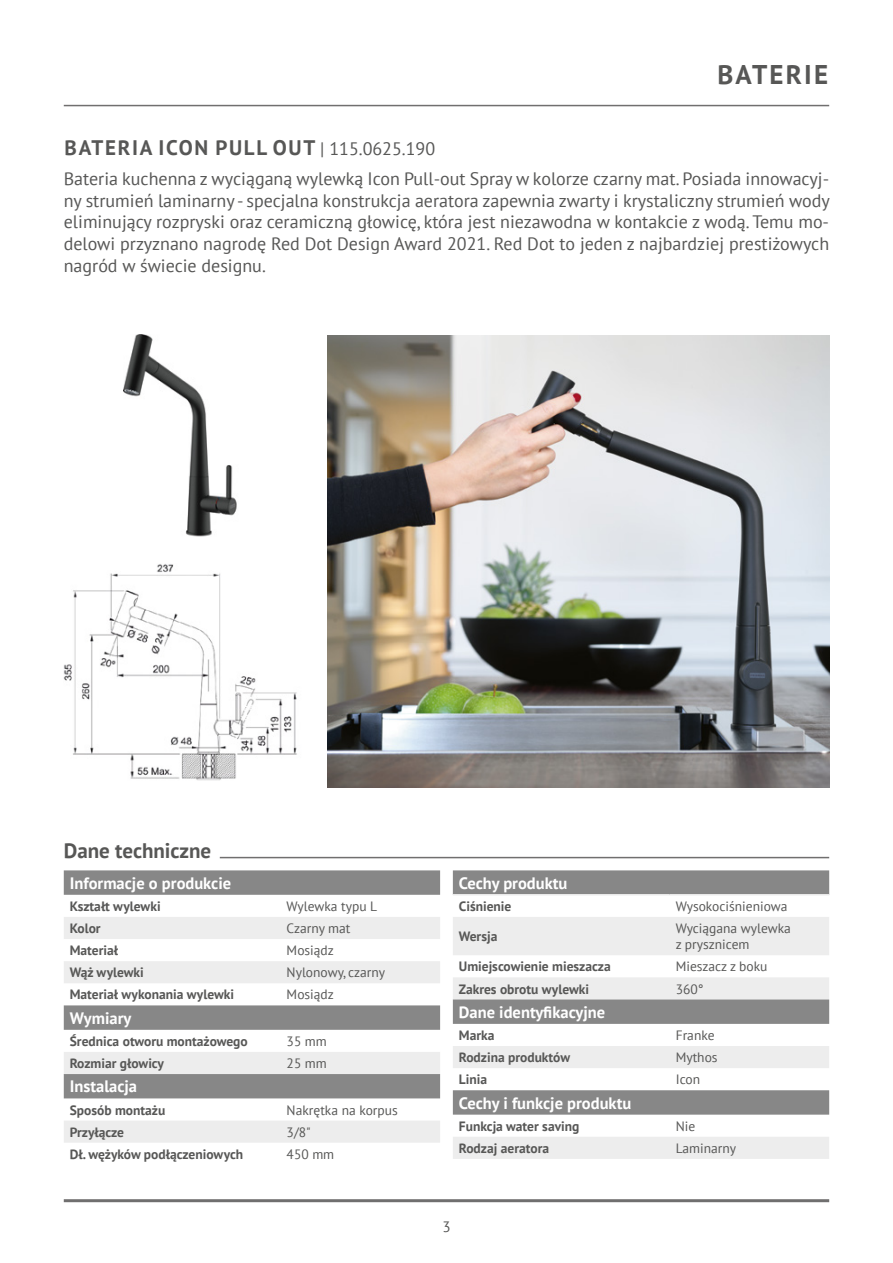
<style>
.page{position:relative;width:893px;height:1263px;background:#fff}
.page>*{position:absolute;margin:0;border:0;box-sizing:border-box;transform-origin:0 0}
.t1{font:700 27px "PT Sans";letter-spacing:.08em;color:#575756}
.t2{font:700 21px "PT Sans";letter-spacing:.08em;color:#575756}
.t3{font:700 21px "PT Sans";color:#575756}
.t4{font:18px/21.6px "PT Sans";color:#575756;text-align:justify}
.t5{font:700 16.5px "PT Sans";color:#fff}
.t6{font:15px "PT Sans";color:#575756}
.t7{font:700 13.5px "PT Sans";color:#575756}
.t8{font:13.5px/16.2px "PT Sans";color:#575756}
.s1{font-weight:400;font-size:18px}
</style>
<div class="page">
<hr style="left:64px;top:105px;width:765px;height:1px;background:#706f6f">
<hr style="left:64px;top:1199px;width:765px;height:3px;background:#706f6f">
<img style="left:327px;top:335px;width:502px;height:452px">
<img style="left:123px;top:335px;width:114px;height:202px">
<img style="left:64px;top:564px;width:233px;height:217px">
<hr style="left:220px;top:857px;width:609px;height:1px;background:#706f6f">
<svg style="left:64px;top:870px;width:376px;height:25px;background:#898989"></svg>
<svg style="left:64px;top:917px;width:376px;height:226px;fill:#f2f2f2"></svg>
<svg style="left:64px;top:1005px;width:376px;height:25px;background:#898989"></svg>
<div style="left:64px;top:1074px;width:376px;height:24px;background:#878787"></div>
<div style="left:453px;top:870px;width:376px;height:24px;background:#878787"></div>
<svg style="left:453px;top:917px;width:376px;height:242px;fill:#ededed"></svg>
<svg style="left:453px;top:999px;width:376px;height:25px;background:#898989"></svg>
<svg style="left:453px;top:1090px;width:376px;height:25px;background:#898989"></svg>
<hr style="left:453px;top:894px;width:217px;height:1px;background:#ededed">
<hr style="left:670px;top:894px;width:159px;height:1px;background:#ededed">
<h1 class="t1" style="left:717px;top:57px;width:112px">BATERIE</h1>
<p class="t2" style="left:65px;top:134px;width:372px">BATERIA ICON PULL OUT <span class="s1">| 115.0625.190</span></p>
<p class="t4" style="left:64px;top:168px;width:768px">Bateria kuchenna z wyciąganą wylewką Icon Pull-out Spray w kolorze czarny mat. Posiada innowacyj&shy;ny strumień laminarny - specjalna konstrukcja aeratora zapewnia zwarty i krystaliczny strumień wody eliminujący rozpryski oraz ceramiczną głowicę, która jest niezawodna w kontakcie z wodą. Temu mo&shy;delowi przyznano nagrodę Red Dot Design Award 2021. Red Dot to jeden z najbardziej prestiżowych nagród w świecie designu.</p>
<p class="t3" style="left:64px;top:837px;width:149px">Dane techniczne</p>
<p class="t5" style="left:70px;top:872px;width:163px">Informacje o produkcie</p>
<p class="t7" style="left:70px;top:897px;width:92px">Kształt wylewki</p>
<p class="t8" style="left:287px;top:898px;width:92px">Wylewka typu L</p>
<p class="t7" style="left:70px;top:919px;width:32px">Kolor</p>
<p class="t8" style="left:287px;top:920px;width:65px">Czarny mat</p>
<p class="t7" style="left:70px;top:941px;width:50px">Materiał</p>
<p class="t8" style="left:287px;top:942px;width:49px">Mosiądz</p>
<p class="t7" style="left:70px;top:963px;width:76px">Wąż wylewki</p>
<p class="t8" style="left:287px;top:964px;width:100px">Nylonowy, czarny</p>
<p class="t7" style="left:70px;top:986px;width:166px">Materiał wykonania wylewki</p>
<p class="t8" style="left:287px;top:986px;width:49px">Mosiądz</p>
<p class="t5" style="left:70px;top:1007px;width:63px">Wymiary</p>
<p class="t7" style="left:70px;top:1032px;width:179px">Średnica otworu montażowego</p>
<p class="t8" style="left:287px;top:1033px;width:42px">35 mm</p>
<p class="t7" style="left:70px;top:1054px;width:96px">Rozmiar głowicy</p>
<p class="t8" style="left:287px;top:1055px;width:42px">25 mm</p>
<p class="t5" style="left:70px;top:1076px;width:69px">Instalacja</p>
<p class="t7" style="left:70px;top:1101px;width:97px">Sposób montażu</p>
<p class="t8" style="left:287px;top:1101px;width:113px">Nakrętka na korpus</p>
<p class="t7" style="left:70px;top:1123px;width:56px">Przyłącze</p>
<p class="t8" style="left:287px;top:1123px;width:26px">3/8"</p>
<p class="t7" style="left:70px;top:1145px;width:175px">Dł. wężyków podłączeniowych</p>
<p class="t8" style="left:287px;top:1146px;width:49px">450 mm</p>
<p class="t5" style="left:459px;top:872px;width:110px">Cechy produktu</p>
<p class="t7" style="left:459px;top:897px;width:54px">Ciśnienie</p>
<p class="t8" style="left:676px;top:898px;width:113px">Wysokociśnieniowa</p>
<p class="t7" style="left:459px;top:927px;width:40px">Wersja</p>
<p class="t8" style="left:676px;top:920px;width:117px">Wyciągana wylewka z prysznicem</p>
<p class="t7" style="left:459px;top:958px;width:153px">Umiejscowienie mieszacza</p>
<p class="t8" style="left:676px;top:958px;width:93px">Mieszacz z boku</p>
<p class="t7" style="left:459px;top:980px;width:132px">Zakres obrotu wylewki</p>
<p class="t8" style="left:676px;top:980px;width:29px">360°</p>
<p class="t5" style="left:459px;top:1001px;width:148px">Dane identyfikacyjne</p>
<p class="t7" style="left:459px;top:1026px;width:37px">Marka</p>
<p class="t8" style="left:676px;top:1027px;width:40px">Franke</p>
<p class="t7" style="left:459px;top:1048px;width:113px">Rodzina produktów</p>
<p class="t8" style="left:676px;top:1049px;width:43px">Mythos</p>
<p class="t7" style="left:459px;top:1070px;width:30px">Linia</p>
<p class="t8" style="left:676px;top:1071px;width:26px">Icon</p>
<p class="t5" style="left:459px;top:1092px;width:174px">Cechy i funkcje produktu</p>
<p class="t7" style="left:459px;top:1117px;width:122px">Funkcja water saving</p>
<p class="t8" style="left:676px;top:1117px;width:21px">Nie</p>
<p class="t7" style="left:459px;top:1139px;width:92px">Rodzaj aeratora</p>
<p class="t8" style="left:676px;top:1140px;width:62px">Laminarny</p>
<p class="t6" style="left:442px;top:1217px;width:10px">3</p>
</div>
